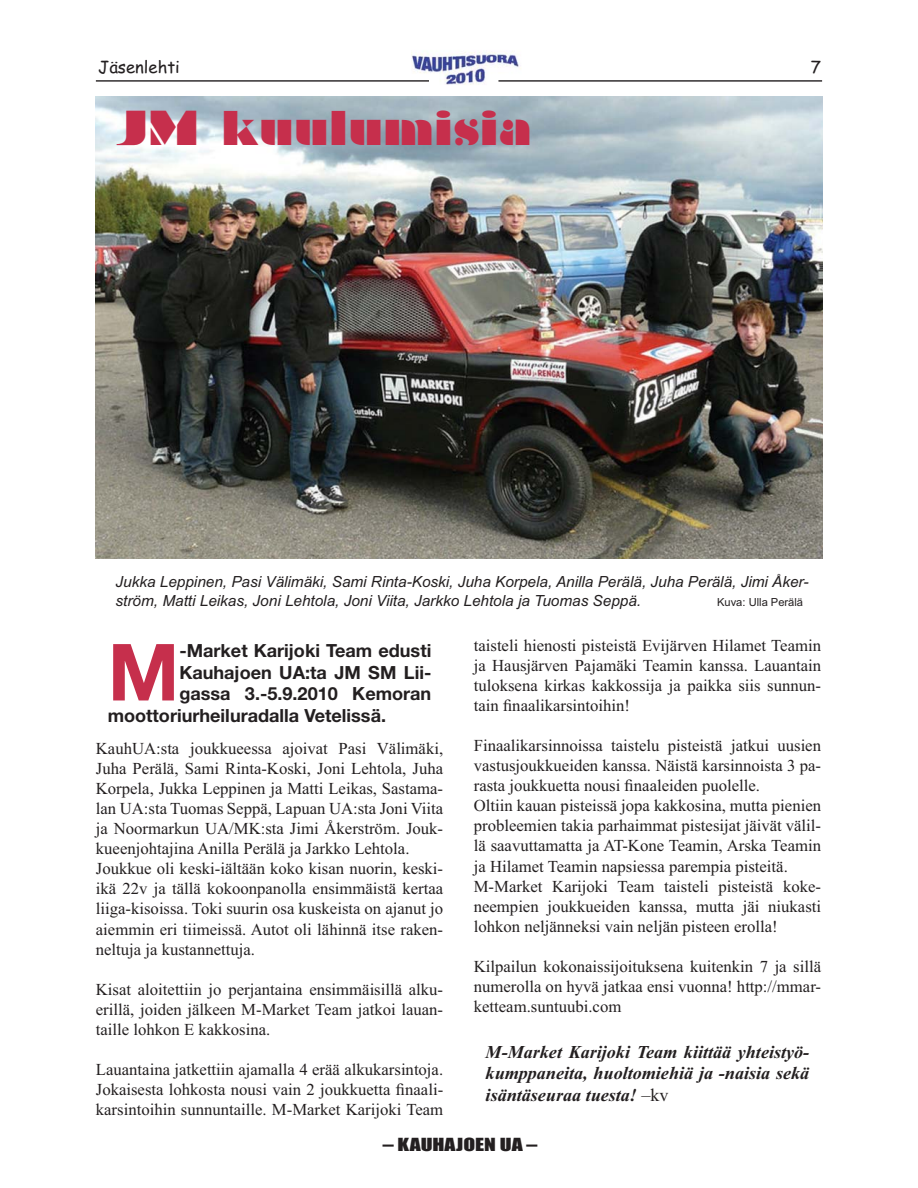
<style>
.page{position:relative;width:918px;height:1188px;background:#fff}
.page>*{position:absolute;margin:0;border:0;box-sizing:border-box;transform-origin:0 0}
.t1{font:700 78.9px "Helvetica Neue";color:#c62f4c}
.t2{font:44.55px "Braggadocio";letter-spacing:.01em;color:#c62f4c}
.t3{font:700 18.15px "Helvetica Neue";color:#231f20}
.t4{font:italic 700 18.15px/21.8px "Times New Roman";color:#231f20;text-align:justify}
.t5{font:16.65px/20.1px "Times New Roman";color:#231f20;text-align:justify}
.t6{font:16.65px "Impact";color:#231f20;scale:1.3 1}
.t7{font:16.65px "Comic Sans MS";color:#231f20}
.t8{font:italic 15.3px/18.5px "Arial";color:#231f20}
.t9{font:11.1px "Arial";color:#231f20}
.s1{font-weight:400;font-style:normal}
</style>
<div class="page">
<img style="left:412px;top:52px;width:109px;height:33px">
<hr style="left:96px;top:80px;width:333px;height:2px;background:#231f20">
<hr style="left:498px;top:80px;width:324px;height:2px;background:#231f20">
<img style="left:96px;top:96px;width:726px;height:463px">
<p class="t7" style="left:98px;top:57px;width:83px">Jäsenlehti</p>
<h2 class="t2" style="left:116px;top:111px;width:417px">JM kuulumisia</h2>
<p class="t7" style="left:811px;top:57px;width:12px">7</p>
<p class="t8" style="left:116px;top:573px;width:694px">Jukka Leppinen, Pasi Välimäki, Sami Rinta-Koski, Juha Korpela, Anilla Perälä, Juha Perälä, Jimi Åker&shy;ström, Matti Leikas, Joni Lehtola, Joni Viita, Jarkko Lehtola ja Tuomas Seppä.</p>
<p class="t9" style="left:717px;top:598px;width:88px">Kuva: Ulla Perälä</p>
<p class="t5" style="left:474px;top:637px;width:349px">taisteli hienosti pisteistä Evijärven Hilamet Teamin ja Hausjärven Pajamäki Teamin kanssa. Lauantain tuloksena kirkas kakkossija ja paikka siis sunnun&shy;tain finaalikarsintoihin!</p>
<p class="t5" style="left:474px;top:737px;width:349px;text-align:left">Finaalikarsinnoissa taistelu pisteistä jatkui uusien vastusjoukkueiden kanssa. Näistä karsinnoista 3 pa&shy;rasta joukkuetta nousi finaaleiden puolelle.<br>Oltiin kauan pisteissä jopa kakkosina, mutta pienien probleemien takia parhaimmat pistesijat jäivät välil&shy;lä saavuttamatta ja AT-Kone Teamin, Arska Teamin ja Hilamet Teamin napsiessa parempia pisteitä.<br>M-Market Karijoki Team taisteli pisteistä koke&shy;neempien joukkueiden kanssa, mutta jäi niukasti lohkon neljänneksi vain neljän pisteen erolla!</p>
<p class="t5" style="left:474px;top:958px;width:349px">Kilpailun kokonaissijoituksena kuitenkin 7 ja sillä numerolla on hyvä jatkaa ensi vuonna! http://mmar&shy;ketteam.suntuubi.com</p>
<p class="t4" style="left:486px;top:1040px;width:325px">M-Market Karijoki Team kiittää yhteistyö&shy;kumppaneita, huoltomiehiä ja -naisia sekä isäntäseuraa tuesta! <span class="s1">–kv</span></p>
<h1 class="t1" style="left:108px;top:644px;width:73px">M</h1>
<p class="t3" style="left:179px;top:644px;width:254px">-Market Karijoki Team edusti</p>
<p class="t3" style="left:179px;top:666px;width:254px">Kauhajoen UA:ta JM SM Lii-</p>
<p class="t3" style="left:179px;top:688px;width:254px">gassa 3.-5.9.2010 Kemoran</p>
<p class="t3" style="left:108px;top:709px;width:280px">moottoriurheiluradalla Vetelissä.</p>
<p class="t5" style="left:96px;top:740px;width:349px;text-align:left">KauhUA:sta joukkueessa ajoivat Pasi Välimäki, Juha Perälä, Sami Rinta-Koski, Joni Lehtola, Juha Korpela, Jukka Leppinen ja Matti Leikas, Sastama&shy;lan UA:sta Tuomas Seppä, Lapuan UA:sta Joni Viita ja Noormarkun UA/MK:sta Jimi Åkerström. Jouk&shy;kueenjohtajina Anilla Perälä ja Jarkko Lehtola.<br>Joukkue oli keski-iältään koko kisan nuorin, keski&shy;ikä 22v ja tällä kokoonpanolla ensimmäistä kertaa liiga-kisoissa. Toki suurin osa kuskeista on ajanut jo aiemmin eri tiimeissä. Autot oli lähinnä itse raken&shy;neltuja ja kustannettuja.</p>
<p class="t5" style="left:96px;top:981px;width:349px">Kisat aloitettiin jo perjantaina ensimmäisillä alku&shy;erillä, joiden jälkeen M-Market Team jatkoi lauan&shy;taille lohkon E kakkosina.</p>
<p class="t5" style="left:96px;top:1061px;width:349px">Lauantaina jatkettiin ajamalla 4 erää alkukarsintoja.<br>Jokaisesta lohkosta nousi vain 2 joukkuetta finaali&shy;karsintoihin sunnuntaille. M-Market Karijoki Team</p>
<p class="t6" style="left:383px;top:1139px;width:120px">– KAUHAJOEN UA –</p>
</div>
